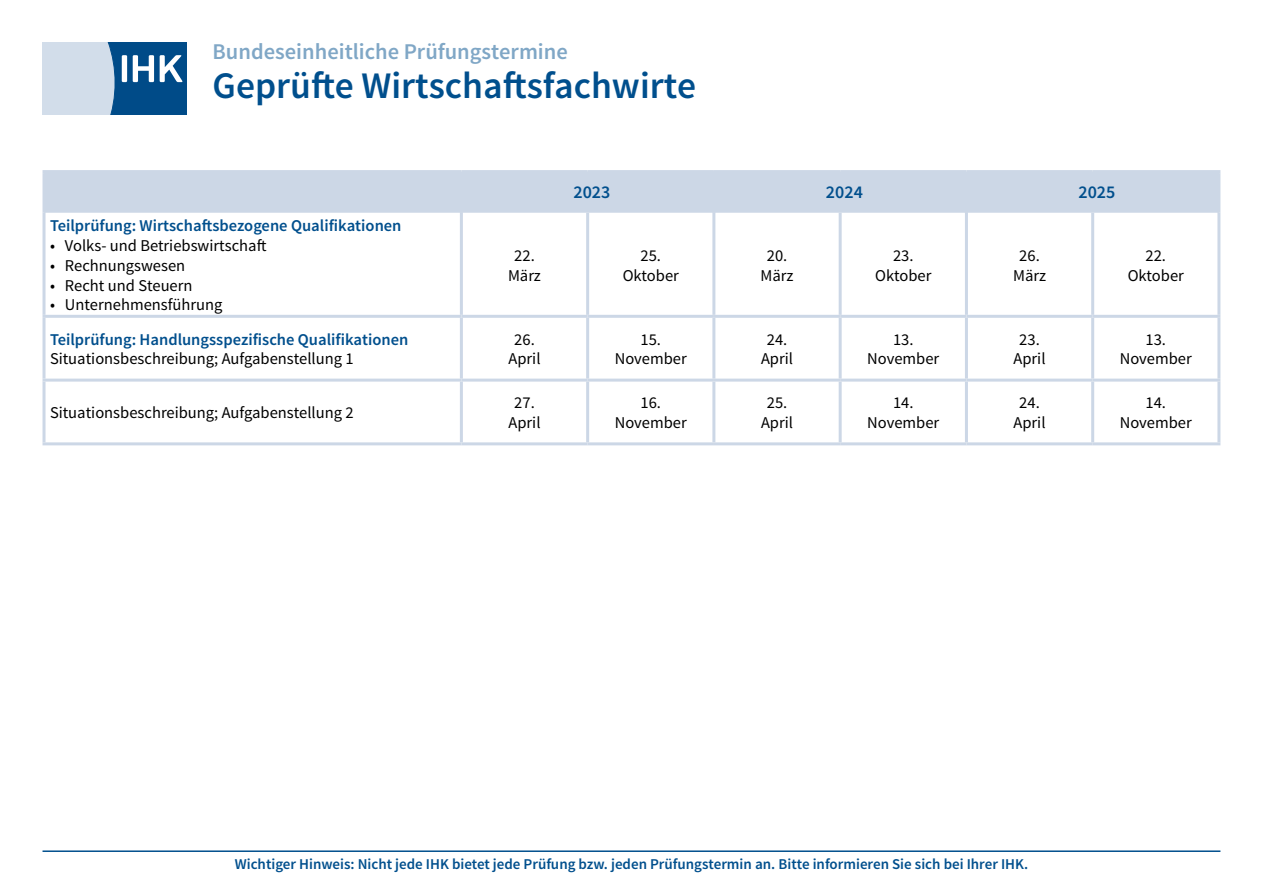
<style>
.page{position:relative;width:1263px;height:893px;background:#fff}
.page>*{position:absolute;margin:0;border:0;box-sizing:border-box;transform-origin:0 0}
.Prüfungsname{font:600 37.5px "Source Sans Pro";color:#004f8d}
.Seitenüberschrift{font:600 22.5px "Source Sans Pro";color:#80a7c6}
.DIHK_Tabelle_Font_al{font:600 18px "Source Sans Pro";color:#004f8d}
.DIHK_Tabelle_Font_al-2{font:16.5px/19.8px "Source Sans Pro";color:#000;text-align:center}
.DIHK_Tabelle_Font_1{font:16.5px "Source Sans Pro";color:#000}
.DIHK_Tabelle_Font_1-2{font:600 16.5px "Source Sans Pro";color:#004f8d}
.Infotext_unten{font:600 15px "Source Sans Pro";color:#004f8d}
</style>
<div class="page">
<svg style="left:43px;top:43px;width:144px;height:72px;background:#7aa0c1"></svg>
<div style="left:46px;top:173px;width:1171px;height:40px;background:#ccd7e6"></div>
<hr style="left:43px;top:170px;width:418px;height:3px;background:#ccd7e6">
<hr style="left:43px;top:173px;width:3px;height:40px;background:#ccd7e6">
<hr style="left:461px;top:170px;width:127px;height:3px;background:#ccd7e6">
<hr style="left:460px;top:173px;width:3px;height:40px;background:#ccd7e6">
<hr style="left:588px;top:170px;width:126px;height:3px;background:#ccd7e6">
<hr style="left:714px;top:170px;width:126px;height:3px;background:#ccd7e6">
<hr style="left:712px;top:173px;width:3px;height:40px;background:#ccd7e6">
<hr style="left:840px;top:170px;width:126px;height:3px;background:#ccd7e6">
<hr style="left:966px;top:170px;width:127px;height:3px;background:#ccd7e6">
<hr style="left:965px;top:173px;width:3px;height:40px;background:#ccd7e6">
<hr style="left:1093px;top:170px;width:127px;height:3px;background:#ccd7e6">
<hr style="left:1217px;top:173px;width:3px;height:40px;background:#ccd7e6">
<hr style="left:460px;top:213px;width:3px;height:102px;background:#ccd7e6">
<hr style="left:586px;top:213px;width:3px;height:102px;background:#ccd7e6">
<hr style="left:712px;top:213px;width:3px;height:102px;background:#ccd7e6">
<hr style="left:839px;top:213px;width:3px;height:102px;background:#ccd7e6">
<hr style="left:43px;top:315px;width:418px;height:3px;background:#ccd7e6">
<hr style="left:461px;top:315px;width:127px;height:3px;background:#ccd7e6">
<hr style="left:460px;top:318px;width:3px;height:61px;background:#ccd7e6">
<hr style="left:588px;top:315px;width:126px;height:3px;background:#ccd7e6">
<hr style="left:586px;top:318px;width:3px;height:61px;background:#ccd7e6">
<hr style="left:714px;top:315px;width:126px;height:3px;background:#ccd7e6">
<hr style="left:712px;top:318px;width:3px;height:61px;background:#ccd7e6">
<hr style="left:840px;top:315px;width:126px;height:3px;background:#ccd7e6">
<hr style="left:839px;top:318px;width:3px;height:61px;background:#ccd7e6">
<hr style="left:966px;top:315px;width:127px;height:3px;background:#ccd7e6">
<hr style="left:1093px;top:315px;width:127px;height:3px;background:#ccd7e6">
<hr style="left:43px;top:379px;width:418px;height:3px;background:#ccd7e6">
<hr style="left:461px;top:379px;width:127px;height:3px;background:#ccd7e6">
<hr style="left:460px;top:382px;width:3px;height:60px;background:#ccd7e6">
<hr style="left:588px;top:379px;width:126px;height:3px;background:#ccd7e6">
<hr style="left:586px;top:382px;width:3px;height:60px;background:#ccd7e6">
<hr style="left:714px;top:379px;width:126px;height:3px;background:#ccd7e6">
<hr style="left:712px;top:382px;width:3px;height:60px;background:#ccd7e6">
<hr style="left:840px;top:379px;width:126px;height:3px;background:#ccd7e6">
<hr style="left:839px;top:382px;width:3px;height:60px;background:#ccd7e6">
<hr style="left:966px;top:379px;width:127px;height:3px;background:#ccd7e6">
<hr style="left:1093px;top:379px;width:127px;height:3px;background:#ccd7e6">
<hr style="left:43px;top:442px;width:418px;height:3px;background:#ccd7e6">
<hr style="left:461px;top:442px;width:127px;height:3px;background:#ccd7e6">
<hr style="left:588px;top:442px;width:126px;height:3px;background:#ccd7e6">
<hr style="left:714px;top:442px;width:126px;height:3px;background:#ccd7e6">
<hr style="left:840px;top:442px;width:126px;height:3px;background:#ccd7e6">
<hr style="left:966px;top:442px;width:127px;height:3px;background:#ccd7e6">
<hr style="left:1093px;top:442px;width:127px;height:3px;background:#ccd7e6">
<hr style="left:43px;top:213px;width:3px;height:102px;background:#ccd7e6">
<hr style="left:965px;top:213px;width:3px;height:102px;background:#ccd7e6">
<hr style="left:1091px;top:213px;width:3px;height:102px;background:#ccd7e6">
<hr style="left:1217px;top:213px;width:3px;height:102px;background:#ccd7e6">
<hr style="left:43px;top:318px;width:3px;height:61px;background:#ccd7e6">
<hr style="left:965px;top:318px;width:3px;height:61px;background:#ccd7e6">
<hr style="left:1091px;top:318px;width:3px;height:61px;background:#ccd7e6">
<hr style="left:1217px;top:318px;width:3px;height:61px;background:#ccd7e6">
<hr style="left:43px;top:382px;width:3px;height:60px;background:#ccd7e6">
<hr style="left:965px;top:382px;width:3px;height:60px;background:#ccd7e6">
<hr style="left:1091px;top:382px;width:3px;height:60px;background:#ccd7e6">
<hr style="left:1217px;top:382px;width:3px;height:60px;background:#ccd7e6">
<hr style="left:43px;top:850px;width:1177px;height:2px;background:#004f8d">
<p class="Seitenüberschrift" style="left:213px;top:38px;width:357px">Bundeseinheitliche Prüfungstermine</p>
<p class="Prüfungsname" style="left:213px;top:62px;width:485px">Geprüfte Wirtschaftsfachwirte</p>
<p class="DIHK_Tabelle_Font_1-2" style="left:50px;top:215px;width:353px">Teilprüfung: Wirtschaftsbezogene Qualifikationen</p>
<p class="DIHK_Tabelle_Font_1" style="left:50px;top:235px;width:218px">• Volks- und Betriebswirtschaft</p>
<p class="DIHK_Tabelle_Font_1" style="left:50px;top:255px;width:137px">• Rechnungswesen</p>
<p class="DIHK_Tabelle_Font_1" style="left:50px;top:275px;width:144px">• Recht und Steuern</p>
<p class="DIHK_Tabelle_Font_1" style="left:50px;top:295px;width:174px">• Unternehmensführung</p>
<p class="DIHK_Tabelle_Font_1-2" style="left:50px;top:329px;width:360px">Teilprüfung: Handlungsspezifische Qualifikationen</p>
<p class="DIHK_Tabelle_Font_1" style="left:50px;top:349px;width:305px">Situationsbeschreibung; Aufgabenstellung 1</p>
<p class="DIHK_Tabelle_Font_al" style="left:573px;top:181px;width:38px">2023</p>
<p class="DIHK_Tabelle_Font_al" style="left:826px;top:181px;width:38px">2024</p>
<p class="DIHK_Tabelle_Font_al" style="left:1078px;top:181px;width:38px">2025</p>
<p class="DIHK_Tabelle_Font_al-2" style="left:508px;top:246px;width:34px">22.<br>März</p>
<p class="DIHK_Tabelle_Font_al-2" style="left:623px;top:246px;width:58px">25.<br>Oktober</p>
<p class="DIHK_Tabelle_Font_al-2" style="left:760px;top:246px;width:34px">20.<br>März</p>
<p class="DIHK_Tabelle_Font_al-2" style="left:875px;top:246px;width:58px">23.<br>Oktober</p>
<p class="DIHK_Tabelle_Font_al-2" style="left:1013px;top:246px;width:34px">26.<br>März</p>
<p class="DIHK_Tabelle_Font_al-2" style="left:1128px;top:246px;width:58px">22.<br>Oktober</p>
<p class="DIHK_Tabelle_Font_al-2" style="left:508px;top:329px;width:34px">26.<br>April</p>
<p class="DIHK_Tabelle_Font_al-2" style="left:615px;top:329px;width:74px">15.<br>November</p>
<p class="DIHK_Tabelle_Font_al-2" style="left:761px;top:329px;width:34px">24.<br>April</p>
<p class="DIHK_Tabelle_Font_al-2" style="left:867px;top:329px;width:74px">13.<br>November</p>
<p class="DIHK_Tabelle_Font_al-2" style="left:1013px;top:329px;width:34px">23.<br>April</p>
<p class="DIHK_Tabelle_Font_al-2" style="left:1120px;top:329px;width:74px">13.<br>November</p>
<p class="DIHK_Tabelle_Font_1" style="left:50px;top:402px;width:305px">Situationsbeschreibung; Aufgabenstellung 2</p>
<p class="DIHK_Tabelle_Font_al-2" style="left:508px;top:393px;width:34px">27.<br>April</p>
<p class="DIHK_Tabelle_Font_al-2" style="left:615px;top:393px;width:74px">16.<br>November</p>
<p class="DIHK_Tabelle_Font_al-2" style="left:761px;top:393px;width:34px">25.<br>April</p>
<p class="DIHK_Tabelle_Font_al-2" style="left:867px;top:393px;width:74px">14.<br>November</p>
<p class="DIHK_Tabelle_Font_al-2" style="left:1013px;top:393px;width:34px">24.<br>April</p>
<p class="DIHK_Tabelle_Font_al-2" style="left:1120px;top:393px;width:74px">14.<br>November</p>
<p class="Infotext_unten" style="left:235px;top:854px;width:795px">Wichtiger Hinweis: Nicht jede IHK bietet jede Prüfung bzw. jeden Prüfungstermin an. Bitte informieren Sie sich bei Ihrer IHK.</p>
</div>
